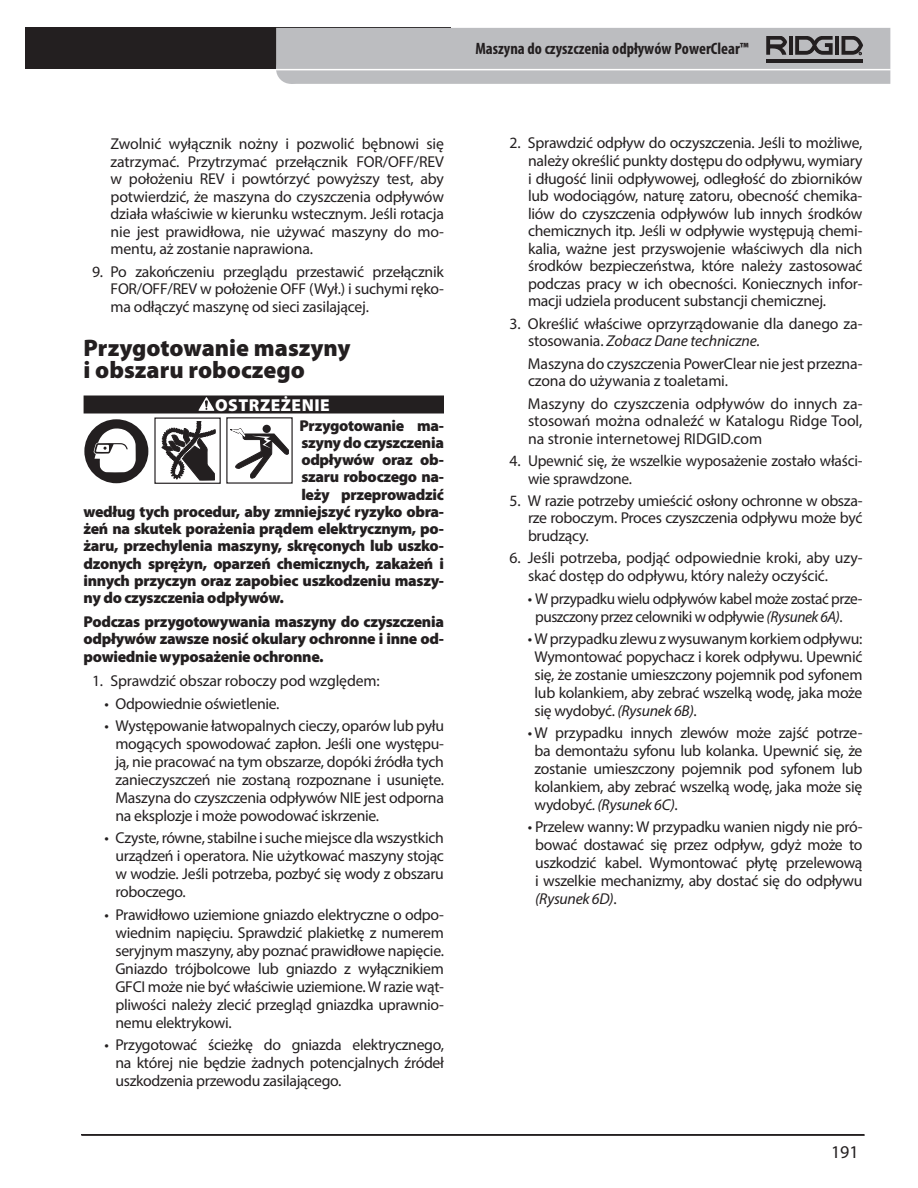
<style>
.page{position:relative;width:918px;height:1188px;background:#fff}
.page>*{position:absolute;margin:0;border:0;box-sizing:border-box;transform-origin:0 0}
.Heading_1{font:900 24px/22.5px "Myriad Pro";color:#231f20}
.t1{font:18px "Myriad Pro";color:#231f20}
.Warning_Head{font:900 17.4px "Myriad Pro";letter-spacing:.03em;color:#fff}
.t2{font:700 condensed 16.5px "Myriad Pro";color:#231f20}
.Body-indent_bullet_u{font:15.75px/18px "Myriad Pro";letter-spacing:-.02em;color:#231f20;text-align:justify}
.Body_Numbered_List{font:15.75px/17.5px "Myriad Pro";letter-spacing:-.01em;color:#231f20;text-align:justify}
.Warning_Text{font:900 15.75px/17.2px "Myriad Pro";letter-spacing:-.02em;color:#231f20;text-align:justify}
.s1{font-style:italic}
</style>
<div class="page">
<hr style="left:82px;top:1134px;width:783px;height:2px;background:#231f20">
<div style="left:84px;top:396px;width:360px;height:18px;background:#231f20"></div>
<svg style="left:198px;top:397px;width:16px;height:14px"></svg>
<svg style="left:161px;top:421px;width:54px;height:60px"></svg>
<div style="left:154px;top:417px;width:67px;height:67px;border:1px solid #231f20"></div>
<div style="left:263px;top:425px;width:8px;height:8px;background:#231f20;border-radius:50%"></div>
<svg style="left:230px;top:428px;width:59px;height:50px"></svg>
<svg style="left:84px;top:419px;width:64px;height:64px"></svg>
<div style="left:26px;top:28px;width:425px;height:41px;background:#231f20"></div>
<svg style="left:276px;top:28px;width:614px;height:56px;background:#b7b8bb"></svg>
<hr style="left:81px;top:1134px;width:783px;height:2px;background:#231f20">
<p class="t2" style="left:475px;top:38px;width:275px">Maszyna do czyszczenia odpływów PowerClear™</p>
<p class="Body_Numbered_List" style="left:111px;top:135px;width:335px">Zwolnić wyłącznik nożny i pozwolić bębnowi się zatrzymać. Przytrzymać przełącznik FOR/OFF/REV w położeniu REV i powtórzyć powyższy test, aby potwierdzić, że maszyna do czyszczenia odpływów działa właściwie w kierunku wstecznym. Jeśli rotacja nie jest prawidłowa, nie używać maszyny do mo&shy;mentu, aż zostanie naprawiona.</p>
<p class="Body_Numbered_List" style="left:111px;top:262px;width:335px;text-indent:-19px">9. Po zakończeniu przeglądu przestawić przełącznik FOR/OFF/REV w położenie OFF (Wył.) i suchymi ręko&shy;ma odłączyć maszynę od sieci zasilającej.</p>
<p class="Heading_1" style="left:84px;top:337px;width:268px">Przygotowanie maszyny i obszaru roboczego</p>
<p class="Warning_Head" style="left:215px;top:395px;width:116px">OSTRZEŻENIE</p>
<p class="Warning_Text" style="left:300px;top:417px;width:146px">Przygotowanie ma-</p>
<p class="Warning_Text" style="left:301px;top:434px;width:144px">szyny do czyszczenia</p>
<p class="Warning_Text" style="left:301px;top:451px;width:144px">odpływów oraz ob-</p>
<p class="Warning_Text" style="left:301px;top:469px;width:144px">szaru roboczego na-</p>
<p class="Warning_Text" style="left:301px;top:486px;width:144px">leży przeprowadzić</p>
<p class="Warning_Text" style="left:84px;top:503px;width:362px">według tych procedur, aby zmniejszyć ryzyko obra-</p>
<p class="Warning_Text" style="left:84px;top:520px;width:362px">żeń na skutek porażenia prądem elektrycznym, po-</p>
<p class="Warning_Text" style="left:84px;top:538px;width:362px">żaru, przechylenia maszyny, skręconych lub uszko-</p>
<p class="Warning_Text" style="left:84px;top:555px;width:362px">dzonych sprężyn, oparzeń chemicznych, zakażeń i</p>
<p class="Warning_Text" style="left:84px;top:572px;width:362px">innych przyczyn oraz zapobiec uszkodzeniu maszy-</p>
<p class="Warning_Text" style="left:84px;top:589px;width:202px">ny do czyszczenia odpływów.</p>
<p class="Warning_Text" style="left:84px;top:613px;width:362px">Podczas przygotowywania maszyny do czyszczenia odpływów zawsze nosić okulary ochronne i inne od&shy;powiednie wyposażenie ochronne.</p>
<p class="Body_Numbered_List" style="left:92px;top:672px;width:289px">1. Sprawdzić obszar roboczy pod względem:</p>
<p class="Body-indent_bullet_u" style="left:105px;top:694px;width:175px">• Odpowiednie oświetlenie.</p>
<p class="Body-indent_bullet_u" style="left:115px;top:717px;width:330px;text-indent:-11px">• Występowanie łatwopalnych cieczy, oparów lub pyłu mogących spowodować zapłon. Jeśli one występu&shy;ją, nie pracować na tym obszarze, dopóki źródła tych zanieczyszczeń nie zostaną rozpoznane i usunięte.<br>Maszyna do czyszczenia odpływów NIE jest odporna na eksplozje i może powodować iskrzenie.</p>
<p class="Body-indent_bullet_u" style="left:115px;top:829px;width:330px;text-indent:-11px">• Czyste, równe, stabilne i suche miejsce dla wszystkich urządzeń i operatora. Nie użytkować maszyny stojąc w wodzie. Jeśli potrzeba, pozbyć się wody z obszaru roboczego.</p>
<p class="Body-indent_bullet_u" style="left:115px;top:905px;width:330px;text-indent:-11px">• Prawidłowo uziemione gniazdo elektryczne o odpo&shy;wiednim napięciu. Sprawdzić plakietkę z numerem seryjnym maszyny, aby poznać prawidłowe napięcie.<br>Gniazdo trójbolcowe lub gniazdo z wyłącznikiem GFCI może nie być właściwie uziemione. W razie wąt&shy;pliwości należy zlecić przegląd gniazdka uprawnio&shy;nemu elektrykowi.</p>
<p class="Body-indent_bullet_u" style="left:115px;top:1035px;width:330px;text-indent:-11px">• Przygotować ścieżkę do gniazda elektrycznego, na której nie będzie żadnych potencjalnych źródeł uszkodzenia przewodu zasilającego.</p>
<p class="Body_Numbered_List" style="left:528px;top:134px;width:336px;text-indent:-19px">2. Sprawdzić odpływ do oczyszczenia. Jeśli to możliwe, należy określić punkty dostępu do odpływu, wymiary i długość linii odpływowej, odległość do zbiorników lub wodociągów, naturę zatoru, obecność chemika&shy;liów do czyszczenia odpływów lub innych środków chemicznych itp. Jeśli w odpływie występują chemi&shy;kalia, ważne jest przyswojenie właściwych dla nich środków bezpieczeństwa, które należy zastosować podczas pracy w ich obecności. Koniecznych infor&shy;macji udziela producent substancji chemicznej.</p>
<p class="Body_Numbered_List" style="left:528px;top:314px;width:336px;text-indent:-19px">3. Określić właściwe oprzyrządowanie dla danego za&shy;stosowania. <span class="s1">Zobacz Dane techniczne.</span></p>
<p class="Body_Numbered_List" style="left:528px;top:354px;width:336px">Maszyna do czyszczenia PowerClear nie jest przezna&shy;czona do używania z toaletami.</p>
<p class="Body_Numbered_List" style="left:528px;top:394px;width:336px">Maszyny do czyszczenia odpływów do innych za&shy;stosowań można odnaleźć w Katalogu Ridge Tool, na stronie internetowej RIDGID.com</p>
<p class="Body_Numbered_List" style="left:528px;top:452px;width:336px;text-indent:-19px">4. Upewnić się, że wszelkie wyposażenie zostało właści&shy;wie sprawdzone.</p>
<p class="Body_Numbered_List" style="left:528px;top:492px;width:336px;text-indent:-19px">5. W razie potrzeby umieścić osłony ochronne w obsza&shy;rze roboczym. Proces czyszczenia odpływu może być brudzący.</p>
<p class="Body_Numbered_List" style="left:528px;top:549px;width:336px;text-indent:-19px">6. Jeśli potrzeba, podjąć odpowiednie kroki, aby uzy&shy;skać dostęp do odpływu, który należy oczyścić.</p>
<p class="Body-indent_bullet_u" style="left:535px;top:589px;width:329px;text-indent:-7px">• W przypadku wielu odpływów kabel może zostać prze&shy;puszczony przez celowniki w odpływie <span class="s1">(Rysunek 6A)</span>.</p>
<p class="Body-indent_bullet_u" style="left:535px;top:629px;width:329px;text-indent:-7px">• W przypadku zlewu z wysuwanym korkiem odpływu:<br>Wymontować popychacz i korek odpływu. Upewnić się, że zostanie umieszczony pojemnik pod syfonem lub kolankiem, aby zebrać wszelką wodę, jaka może się wydobyć. <span class="s1">(Rysunek 6B)</span>.</p>
<p class="Body-indent_bullet_u" style="left:535px;top:724px;width:329px;text-indent:-7px">• W przypadku innych zlewów może zajść potrze&shy;ba demontażu syfonu lub kolanka. Upewnić się, że zostanie umieszczony pojemnik pod syfonem lub kolankiem, aby zebrać wszelką wodę, jaka może się wydobyć. <span class="s1">(Rysunek 6C)</span>.</p>
<p class="Body-indent_bullet_u" style="left:535px;top:818px;width:329px;text-indent:-7px">• Przelew wanny: W przypadku wanien nigdy nie pró&shy;bować dostawać się przez odpływ, gdyż może to uszkodzić kabel. Wymontować płytę przelewową i wszelkie mechanizmy, aby dostać się do odpływu <span class="s1">(Rysunek 6D)</span>.</p>
<p class="t1" style="left:831px;top:1140px;width:29px">191</p>
</div>
